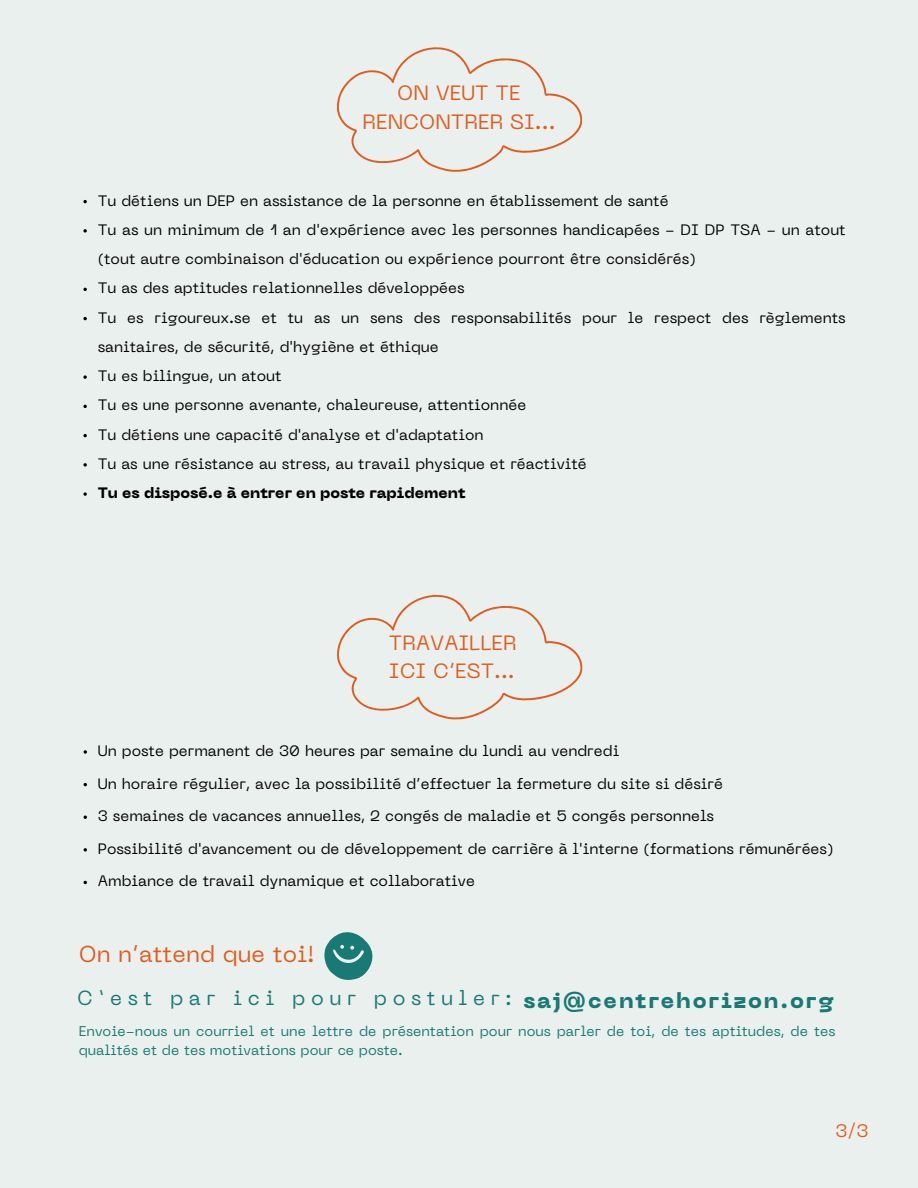
<style>
.page{position:relative;width:918px;height:1188px;background:#eaf0ed}
.page>*{position:absolute;margin:0;border:0;box-sizing:border-box;transform-origin:0 0}
.t1{font:22.95px "PP Neue Machina";color:#e25b1d}
.t2{font:800 21.6px "PP Neue Machina";letter-spacing:.09em;color:#187975}
.t3{font:20.55px/28.8px "PP Neue Machina";color:#e25b1d;text-align:center}
.t4{font:20.25px "PP Neue Machina";letter-spacing:.275em;color:#187975}
.t5{font:18px "PP Neue Machina";color:#e25b1d}
.t6{font:15px/29.2px "PP Neue Machina";color:#000}
.t7{font:800 15px "PP Neue Machina";color:#000}
.t8{font:13.95px/19.4px "PP Neue Machina";color:#187975}
</style>
<div class="page">
<svg style="left:336px;top:47px;width:246px;height:125px"></svg>
<svg style="left:83px;top:200px;width:4px;height:3px"></svg>
<svg style="left:83px;top:229px;width:4px;height:4px"></svg>
<svg style="left:83px;top:288px;width:4px;height:3px"></svg>
<svg style="left:83px;top:317px;width:4px;height:3px"></svg>
<svg style="left:83px;top:375px;width:4px;height:4px"></svg>
<svg style="left:83px;top:405px;width:4px;height:3px"></svg>
<svg style="left:83px;top:434px;width:4px;height:3px"></svg>
<svg style="left:83px;top:463px;width:4px;height:4px"></svg>
<svg style="left:83px;top:492px;width:4px;height:4px"></svg>
<svg style="left:337px;top:594px;width:245px;height:126px"></svg>
<svg style="left:84px;top:750px;width:3px;height:4px"></svg>
<svg style="left:84px;top:848px;width:3px;height:4px"></svg>
<svg style="left:324px;top:932px;width:49px;height:48px"></svg>
<h3 class="t3" style="left:362px;top:81px;width:195px">ON VEUT TE<br>RENCONTRER SI...</h3>
<p class="t6" style="left:98px;top:187px;width:573px">Tu détiens un DEP en assistance de la personne en établissement de santé</p>
<p class="t6" style="left:98px;top:216px;width:750px">Tu as un minimum de 1 an d'expérience avec les personnes handicapées - DI DP TSA - un atout (tout autre combinaison d'éducation ou expérience pourront être considérés)</p>
<p class="t6" style="left:98px;top:275px;width:368px">Tu as des aptitudes relationnelles développées</p>
<p class="t6" style="left:98px;top:304px;width:750px">Tu es rigoureux.se et tu as un sens des responsabilités pour le respect des règlements sanitaires, de sécurité, d'hygiène et éthique</p>
<p class="t6" style="left:98px;top:363px;width:186px">Tu es bilingue, un atout</p>
<p class="t6" style="left:98px;top:392px;width:430px">Tu es une personne avenante, chaleureuse, attentionnée</p>
<p class="t6" style="left:98px;top:421px;width:387px">Tu détiens une capacité d'analyse et d'adaptation</p>
<p class="t6" style="left:98px;top:450px;width:491px">Tu as une résistance au stress, au travail physique et réactivité</p>
<p class="t7" style="left:98px;top:487px;width:370px">Tu es disposé.e à entrer en poste rapidement</p>
<p class="t3" style="left:389px;top:631px;width:129px;line-height:28.2px;text-align:left">TRAVAILLER<br>ICI C’EST...</p>
<h3 class="t6" style="left:98px;top:737px;width:523px">Un poste permanent de 30 heures par semaine du lundi au vendredi</h3>
<p class="t6" style="left:98px;top:770px;width:627px">Un horaire régulier, avec la possibilité d’effectuer la fermeture du site si désiré</p>
<p class="t6" style="left:98px;top:803px;width:618px">3 semaines de vacances annuelles, 2 congés de maladie et 5 congés personnels</p>
<p class="t6" style="left:98px;top:835px;width:737px">Possibilité d'avancement ou de développement de carrière à l'interne (formations rémunérées)</p>
<p class="t6" style="left:98px;top:868px;width:379px">Ambiance de travail dynamique et collaborative</p>
<h4 class="t1" style="left:79px;top:945px;width:238px">On n’attend que toi!</h4>
<p class="t4" style="left:77px;top:990px;width:436px">C‘est par ici pour postuler:</p>
<p class="t2" style="left:523px;top:992px;width:312px">saj@centrehorizon.org</p>
<h2 class="t8" style="left:79px;top:1022px;width:758px">Envoie-nous un courriel et une lettre de présentation pour nous parler de toi, de tes aptitudes, de tes qualités et de tes motivations pour ce poste.</h2>
<p class="t5" style="left:835px;top:1124px;width:35px">3/3</p>
</div>
